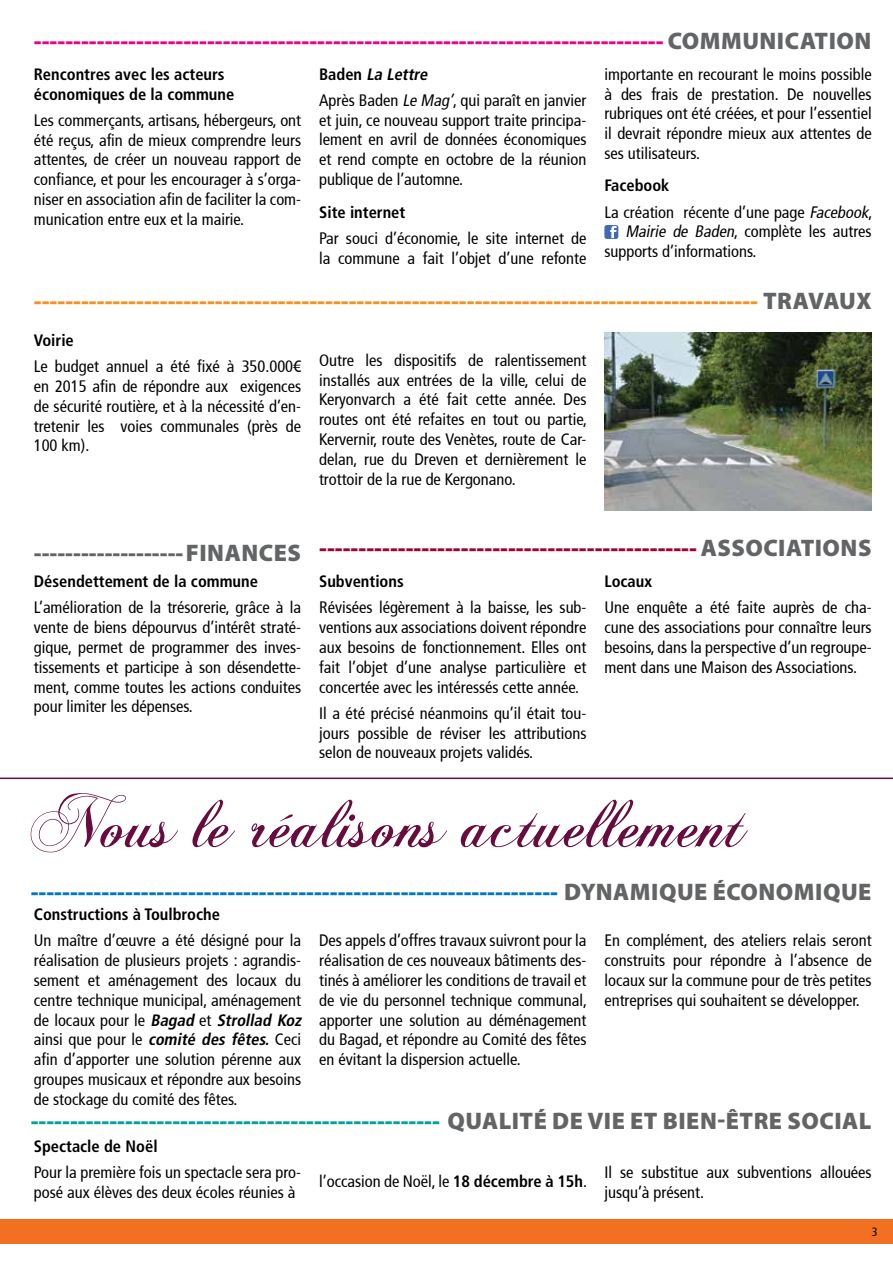
<style>
.page{position:relative;width:893px;height:1263px;background:#fff}
.page>*{position:absolute;margin:0;border:0;box-sizing:border-box;transform-origin:0 0}
.t1{font:900 24px "Myriad Pro";color:#f7921e}
.t2{font:900 24px "Myriad Pro";letter-spacing:.02em;color:#ec008c}
.t3{font:900 24px "Myriad Pro";letter-spacing:.02em;color:#a10231}
.t4{font:900 24px "Myriad Pro";letter-spacing:.02em;color:#0077bf}
.t5{font:900 24px "Myriad Pro";letter-spacing:.02em;color:#00a29f}
.t6{font:condensed 16.5px/19.8px "Frutiger";color:#000;text-align:justify}
.t7{font:700 condensed 16.5px/19.8px "Frutiger LT Std";color:#000}
.t8{font:italic 700 condensed 16.5px "Frutiger LT Std";color:#000}
.t9{font:condensed 12px "Frutiger";color:#000}
.s1{color:#636466}
.s2{font-style:normal}
.s3{font-style:italic}
.s4{font-family:"Frutiger LT Std";font-weight:700;font-style:italic}
.s5{font-family:"Frutiger LT Std";font-weight:700}
</style>
<div class="page">
<div style="left:0;top:1219px;width:893px;height:25px;background:#f36f21"></div>
<img style="left:604px;top:332px;width:268px;height:178px">
<svg style="left:604px;top:225px;width:14px;height:14px"></svg>
<svg style="left:31px;top:793px;width:717px;height:59px"></svg>
<hr style="left:0;top:777px;width:893px;height:2px;background:#660c3e">
<h1 class="t2" style="left:34px;top:25px;width:839px">-------------------------------------------------------------------------------- <span class="s1">COMMUNICATION</span></h1>
<p class="t7" style="left:34px;top:64px;width:202px">Rencontres avec les acteurs économiques de la commune</p>
<p class="t6" style="left:34px;top:110px;width:269px">Les commerçants, artisans, hébergeurs, ont été reçus, afin de mieux comprendre leurs attentes, de créer un nouveau rapport de confiance, et pour les encourager à s’orga&shy;niser en association afin de faciliter la com&shy;munication entre eux et la mairie.</p>
<p class="t8" style="left:319px;top:64px;width:113px"><span class="s2">B a d e n</span> La Lettre</p>
<p class="t6" style="left:319px;top:90px;width:269px">Après Baden <span class="s3">Le Mag’</span>, qui paraît en janvier et juin, ce nouveau support traite principa&shy;lement en avril de données économiques et rend compte en octobre de la réunion publique de l’automne.</p>
<p class="t7" style="left:319px;top:202px;width:88px">Site internet</p>
<p class="t6" style="left:319px;top:228px;width:269px">Par souci d’économie, le site internet de la commune a fait l’objet d’une refonte</p>
<p class="t6" style="left:604px;top:64px;width:269px">importante en recourant le moins possible à des frais de prestation. De nouvelles rubriques ont été créées, et pour l’essentiel il devrait répondre mieux aux attentes de ses utilisateurs.</p>
<p class="t7" style="left:604px;top:176px;width:67px">Facebook</p>
<p class="t6" style="left:604px;top:202px;width:269px">La création récente d’une page <span class="s3">Facebook</span>,</p>
<p class="t6" style="left:625px;top:222px;width:248px"><span class="s3">Mairie de Baden</span>, complète les autres</p>
<p class="t6" style="left:604px;top:242px;width:154px">supports d’informations.</p>
<h1 class="t1" style="left:34px;top:285px;width:839px">-------------------------------------------------------------------------------------------- <span class="s1">TRAVAUX</span></h1>
<p class="t7" style="left:34px;top:330px;width:42px">Voirie</p>
<p class="t6" style="left:34px;top:357px;width:269px">Le budget annuel a été fixé à 350.000€ en 2015 afin de répondre aux exigences de sécurité routière, et à la nécessité d’en&shy;tretenir les voies communales (près de 100 km).</p>
<p class="t6" style="left:319px;top:350px;width:269px">Outre les dispositifs de ralentissement installés aux entrées de la ville, celui de Keryonvarch a été fait cette année. Des routes ont été refaites en tout ou partie, Kervernir, route des Venètes, route de Car&shy;delan, rue du Dreven et dernièrement le trottoir de la rue de Kergonano.</p>
<h1 class="t3" style="left:34px;top:532px;width:839px"><span class="s1">-------------------FINANCES</span> ------------------------------------------------<span class="s1">ASSOCIATIONS</span></h1>
<p class="t7" style="left:34px;top:572px;width:226px">Désendettement de la commune</p>
<p class="t6" style="left:34px;top:598px;width:269px">L’amélioration de la trésorerie, grâce à la vente de biens dépourvus d’intérêt straté&shy;gique, permet de programmer des inves&shy;tissements et participe à son désendette&shy;ment, comme toutes les actions conduites pour limiter les dépenses.</p>
<p class="t7" style="left:319px;top:572px;width:86px">Subventions</p>
<p class="t6" style="left:319px;top:598px;width:269px">Révisées légèrement à la baisse, les sub&shy;ventions aux associations doivent répondre aux besoins de fonctionnement. Elles ont fait l’objet d’une analyse particulière et concertée avec les intéressés cette année.</p>
<p class="t6" style="left:319px;top:703px;width:269px">Il a été précisé néanmoins qu’il était tou&shy;jours possible de réviser les attributions selon de nouveaux projets validés.</p>
<p class="t7" style="left:604px;top:572px;width:49px">Locaux</p>
<p class="t6" style="left:604px;top:598px;width:269px">Une enquête a été faite auprès de cha&shy;cune des associations pour connaître leurs besoins, dans la perspective d’un regroupe&shy;ment dans une Maison des Associations.</p>
<h1 class="t4" style="left:31px;top:876px;width:842px">------------------------------------------------------------------- <span class="s1">DYNAMIQUE ÉCONOMIQUE</span></h1>
<p class="t7" style="left:34px;top:905px;width:188px">Constructions à Toulbroche</p>
<p class="t6" style="left:34px;top:931px;width:272px;text-align:left">Un maître d’œuvre a été désigné pour la réalisation de plusieurs projets : agrandis&shy;sement et aménagement des locaux du centre technique municipal, aménagement d e l o c a u x p o u r l e <span class="s4">Bagad</span> e t <span class="s4">Strollad Koz </span>ainsi que pour le <span class="s4">comité des fêtes.</span> Ceci afin d’apporter une solution pérenne aux groupes musicaux et répondre aux besoins de stockage du comité des fêtes.</p>
<p class="t6" style="left:319px;top:931px;width:269px">Des appels d’offres travaux suivront pour la réalisation de ces nouveaux bâtiments des&shy;tinés à améliorer les conditions de travail et de vie du personnel technique communal, apporter une solution au déménagement du Bagad, et répondre au Comité des fêtes en évitant la dispersion actuelle.</p>
<p class="t6" style="left:604px;top:931px;width:269px">En complément, des ateliers relais seront construits pour répondre à l’absence de locaux sur la commune pour de très petites entreprises qui souhaitent se développer.</p>
<p class="t7" style="left:34px;top:1136px;width:125px">Spectacle de Noël</p>
<p class="t6" style="left:34px;top:1162px;width:269px">Pour la première fois un spectacle sera pro&shy;posé aux élèves des deux écoles réunies à</p>
<p class="t6" style="left:319px;top:1171px;width:269px">l’occasion de Noël, le <span class="s5">18 décembre à 15h</span>.</p>
<p class="t6" style="left:604px;top:1162px;width:269px">Il se substitue aux subventions allouées jusqu’à présent.</p>
<h1 class="t5" style="left:31px;top:1105px;width:842px">---------------------------------------------------- <span class="s1">QUALITÉ DE VIE ET BIEN-ÊTRE SOCIAL</span></h1>
<p class="t9" style="left:872px;top:1225px;width:7px">3</p>
</div>
